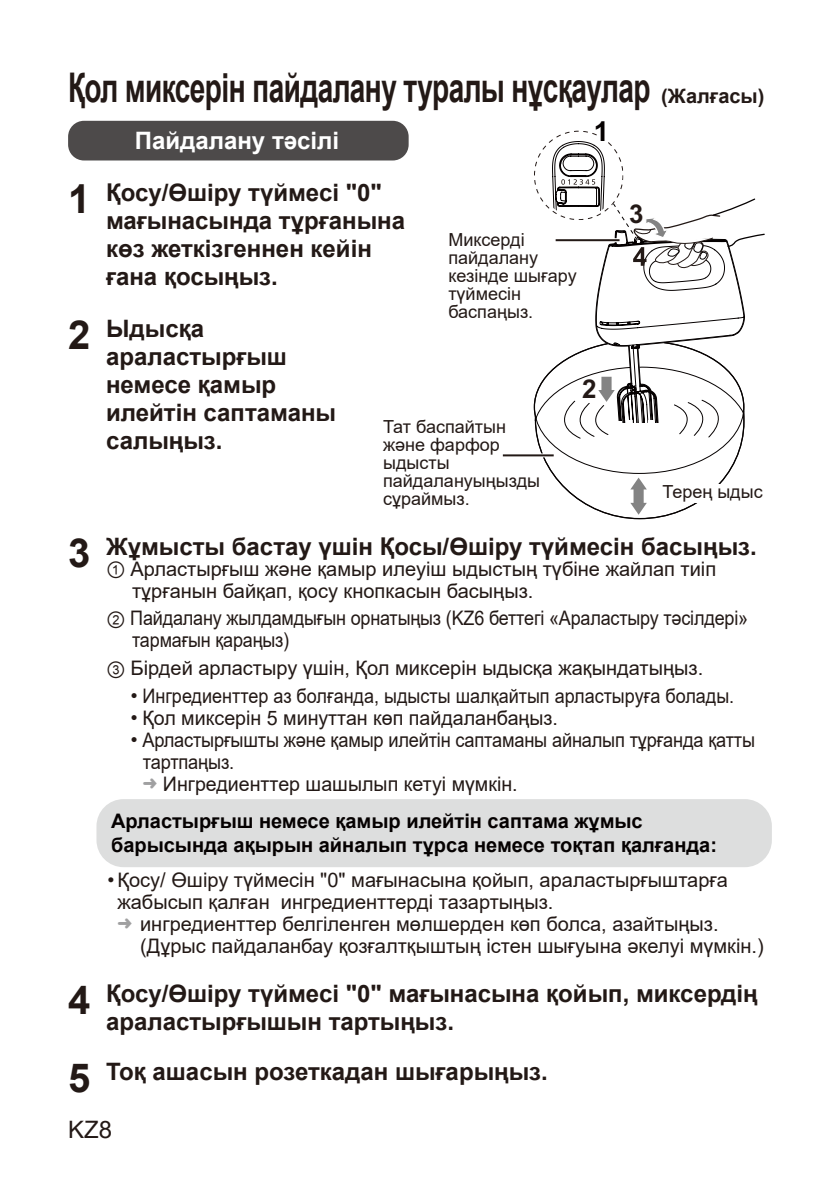
<style>
.page{position:relative;width:840px;height:1191px;background:#fff}
.page>*{position:absolute;margin:0;border:0;box-sizing:border-box;transform-origin:0 0}
.t1{font:700 40px "Arial";letter-spacing:-.02em;color:#231916;scale:.7 1}
.t2{font:700 40px/77.6px "Arial";letter-spacing:-.02em;color:#231916}
.t3{font:700 27.4px "Arial";color:#050101}
.t4{font:700 26px "Arial";color:#231916}
.t5{font:700 24px/28px "Arial";color:#231916}
.t6{font:700 24px "Arial";color:#fff}
.t7{font:24px "Arial";color:#231916}
.t8{font:20px/22px "Arial";color:#231916}
.t9{font:20px/22px "Arial";color:#231916;scale:.9 1}
.t10{font:20px/22px "Arial";color:#231916;scale:.91 1}
.t11{font:700 20px/24px "Arial";color:#050101}
.t12{font:18px/18px "Arial";color:#231916}
.s1{font-size:20px}
.s2{font-family:"Arial Unicode MS"}
.s3{color:#a0a0a1}
</style>
<div class="page">
<div style="left:96px;top:799px;width:675px;height:68px;background:#dddede;border-radius:27px"></div>
<div style="left:68px;top:121px;width:340px;height:39px;background:#4d4a4a;border-radius:16px"></div>
<svg style="left:502px;top:456px;width:31px;height:1px"></svg>
<hr style="left:502px;top:454px;width:51px;height:2px;background:#231916">
<svg style="left:533px;top:130px;width:231px;height:389px"></svg>
<h1 class="t1" style="left:68px;top:60px;width:995px">Қол миксерін пайдалану туралы нұсқаулар <span class="s1">(Жалғасы)</span></h1>
<h1 class="t2" style="left:68px;top:161px;width:24px">1</h1>
<h1 class="t2" style="left:68px;top:296px;width:24px">2</h1>
<h2 class="t3" style="left:593px;top:115px;width:17px">1</h2>
<p class="t6" style="left:135px;top:124px;width:206px">Пайдалану тәсілі</p>
<p class="t5" style="left:106px;top:179px;width:300px">Қосу/Өшіру түймесі "0" мағынасында тұрғанына көз жеткізгеннен кейін ғана қосыңыз.</p>
<p class="t5" style="left:106px;top:314px;width:231px">Ыдысқа араластырғыш немесе қамыр илейтін саптаманы салыңыз.</p>
<p class="t12" style="left:448px;top:230px;width:130px">Миксерді пайдалану кезінде шығару түймесін баспаңыз.</p>
<h3 class="t4" style="left:582px;top:373px;width:16px">2</h3>
<p class="t12" style="left:383px;top:417px;width:158px">Тат баспайтын және фарфор ыдысты пайдалануыңызды сұраймыз.</p>
<h3 class="t4" style="left:628px;top:199px;width:16px">3</h3>
<p class="t12" style="left:662px;top:482px;width:102px">Терең ыдыс</p>
<p class="t5" style="left:106px;top:533px;width:652px">Жұмысты бастау үшін Қосы/Өшіру түймесін басыңыз.</p>
<p class="t8" style="left:132px;top:557px;width:585px;text-indent:-64px"><sup>3</sup> <span class="s2">①</span> Арластырғыш және қамыр илеуіш ыдыстың түбіне жайлап тиіп тұрғанын байқап, қосу кнопкасын басыңыз.</p>
<p class="t9" style="left:132px;top:607px;width:685px;text-indent:-26px"><span class="s2">②</span> Пайдалану жылдамдығын орнатыңыз (KZ6 беттегі «Араластыру тәсілдері» тармағын қараңыз)</p>
<p class="t8" style="left:106px;top:657px;width:598px"><span class="s2">③</span> Бірдей арластыру үшін, Қол миксерін ыдысқа жақындатыңыз.</p>
<p class="t9" style="left:131px;top:684px;width:670px">● Ингредиенттер аз болғанда, ыдысты шалқайтып арластыруға болады.</p>
<p class="t8" style="left:131px;top:706px;width:427px">● Қол миксерін 5 минуттан көп пайдаланбаңыз.</p>
<p class="t10" style="left:143px;top:728px;width:673px;text-indent:-11px">● Арластырғышты және қамыр илейтін саптаманы айналып тұрғанда қатты тартпаңыз.<br><span class="s3">➜</span> Ингредиенттер шашылып кетуі мүмкін.</p>
<p class="t11" style="left:111px;top:809px;width:607px">Арластырғыш немесе қамыр илейтін саптама жұмыс барысында ақырын айналып тұрса немесе тоқтап қалғанда:</p>
<h1 class="t2" style="left:68px;top:961px;width:24px">4<br>5</h1>
<p class="t8" style="left:107px;top:868px;width:621px">• Қосу/ Өшіру түймесін "0" мағынасына қойып, араластырғыштарға</p>
<p class="t8" style="left:117px;top:890px;width:437px">жабысып қалған ингредиенттерді тазартыңыз.</p>
<p class="t8" style="left:117px;top:912px;width:602px"><span class="s3">➜</span> ингредиенттер белгіленген мөлшерден көп болса, азайтыңыз.</p>
<p class="t8" style="left:140px;top:934px;width:624px">(Дұрыс пайдаланбау қозғалтқыштың істен шығуына әкелуі мүмкін.)</p>
<p class="t5" style="left:106px;top:979px;width:652px">Қосу/Өшіру түймесі "0" мағынасына қойып, миксердің араластырғышын тартыңыз.</p>
<p class="t5" style="left:106px;top:1057px;width:443px">Тоқ ашасын розеткадан шығарыңыз.</p>
<p class="t7" style="left:68px;top:1121px;width:46px">KZ8</p>
</div>
